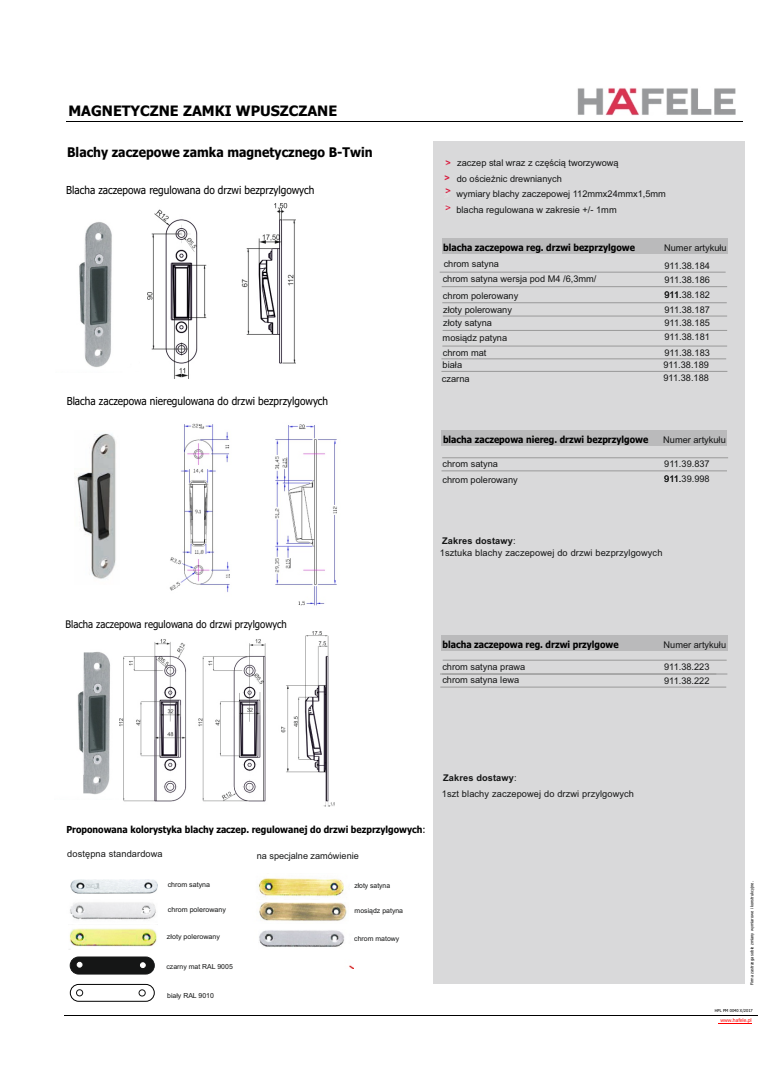
<style>
.page{position:relative;width:783px;height:1091px;background:#fff}
.page>*{position:absolute;margin:0;border:0;box-sizing:border-box;transform-origin:0 0}
.t1{font:700 14.38px "Tahoma";color:#000}
.t2{font:700 13.25px "Tahoma";color:#000;scale:.93 1}
.t3{font:11px "Tahoma";color:#000;scale:.91 1}
.t4{font:10.5px "Tahoma";color:#000;scale:.91 1}
.t5{font:700 9.75px "Tahoma";color:#000;scale:.91 1}
.t6{font:9.25px/13.9px "Arial";color:#151616}
.t7{font:700 9.25px "Arial";letter-spacing:.01em;color:#151616}
.t8{font:700 9.25px/14.6px "Arial";color:#d7193c}
.t9{font:9.12px "Arial";color:#151616}
.t10{font:7.12px "Arial";color:#151616}
.t11{font:7.12px "Arial";color:#151616;scale:.95 1}
.t12{font:6.88px "Arial";color:#151616}
.t13{font:5px "Tahoma";color:#f00}
.t14{font:4.12px "Tahoma";color:#000}
.s1{font-weight:400}
.s2{font-weight:700}
</style>
<div class="page">
<hr style="left:718px;top:1023px;width:33px;height:1px;background:#f00">
<hr style="left:66px;top:121px;width:676px;height:1px;background:#000">
<hr style="left:64px;top:1015px;width:692px;height:1px;background:#000">
<img style="left:577px;top:88px;width:158px;height:28px">
<div style="left:433px;top:141px;width:311px;height:843px;background:#d9d9da"></div>
<img style="left:70px;top:902px;width:86px;height:18px">
<img style="left:259px;top:902px;width:88px;height:19px">
<img style="left:259px;top:930px;width:94px;height:38px">
<img style="left:258px;top:878px;width:86px;height:19px">
<img style="left:79px;top:222px;width:33px;height:145px">
<img style="left:69px;top:928px;width:88px;height:19px">
<div style="left:442px;top:238px;width:285px;height:16px;background:#bababb"></div>
<div style="left:441px;top:430px;width:285px;height:16px;background:#bababb"></div>
<div style="left:441px;top:635px;width:286px;height:16px;background:#bababb"></div>
<hr style="left:442px;top:659px;width:284px;height:1px;background:#999">
<hr style="left:440px;top:673px;width:276px;height:1px;background:#999">
<hr style="left:439px;top:272px;width:286px;height:1px;background:#999">
<hr style="left:442px;top:457px;width:285px;height:1px;background:#999">
<hr style="left:441px;top:673px;width:286px;height:1px;background:#999">
<hr style="left:440px;top:686px;width:286px;height:1px;background:#999">
<hr style="left:441px;top:286px;width:285px;height:1px;background:#999">
<hr style="left:441px;top:470px;width:285px;height:1px;background:#999">
<hr style="left:442px;top:302px;width:284px;height:1px;background:#999">
<hr style="left:442px;top:316px;width:284px;height:1px;background:#999">
<hr style="left:442px;top:330px;width:284px;height:1px;background:#999">
<hr style="left:442px;top:346px;width:284px;height:1px;background:#999">
<hr style="left:441px;top:358px;width:284px;height:1px;background:#999">
<hr style="left:441px;top:371px;width:286px;height:1px;background:#999">
<div style="left:70px;top:956px;width:84px;height:18px;background:#151616;border:1px solid #151616;border-radius:9px"></div>
<div style="left:70px;top:984px;width:84px;height:17px;border:1px solid #000;border-radius:8px"></div>
<svg style="left:77px;top:961px;width:5px;height:6px"></svg>
<svg style="left:140px;top:962px;width:5px;height:5px"></svg>
<div style="left:76px;top:989px;width:7px;height:7px;background:#fff;border:1px solid #151616;border-radius:50%"></div>
<svg style="left:139px;top:989px;width:6px;height:7px"></svg>
<img style="left:77px;top:652px;width:33px;height:143px">
<img style="left:83px;top:774px;width:13px;height:19px">
<img style="left:83px;top:652px;width:14px;height:16px">
<img style="left:148px;top:204px;width:147px;height:174px">
<img style="left:119px;top:631px;width:216px;height:175px">
<img style="left:169px;top:423px;width:168px;height:183px">
<img style="left:74px;top:433px;width:42px;height:146px">
<img style="left:70px;top:879px;width:87px;height:15px">
<h1 class="t1" style="left:68px;top:105px;width:270px">MAGNETYCZNE ZAMKI WPUSZCZANE</h1>
<h2 class="t2" style="left:67px;top:147px;width:330px">Blachy zaczepowe zamka magnetycznego B-Twin</h2>
<p class="t3" style="left:66px;top:186px;width:274px">Blacha zaczepowa regulowana do drzwi bezprzylgowych</p>
<p class="t3" style="left:67px;top:396px;width:289px">Blacha zaczepowa nieregulowana do drzwi bezprzylgowych</p>
<p class="t4" style="left:66px;top:620px;width:244px">Blacha zaczepowa regulowana do drzwi przylgowych</p>
<p class="t6" style="left:457px;top:156px;width:163px">zaczep stal wraz z częścią tworzywową</p>
<p class="t6" style="left:456px;top:187px;width:211px;line-height:16px">wymiary blachy zaczepowej 112mmx24mmx1,5mm blacha regulowana w zakresie +/- 1mm</p>
<p class="t8" style="left:444px;top:156px;width:8px">&gt; &gt;</p>
<p class="t8" style="left:445px;top:183px;width:7px;line-height:16.5px">&gt; &gt;</p>
<p class="t6" style="left:456px;top:172px;width:107px">do ościeżnic drewnianych</p>
<p class="t5" style="left:443px;top:243px;width:212px">blacha zaczepowa reg. drzwi bezprzylgowe</p>
<p class="t6" style="left:663px;top:241px;width:64px">Numer artykułu</p>
<p class="t6" style="left:442px;top:257px;width:155px;line-height:15px">chrom satyna<br>chrom satyna wersja pod M4 /6,3mm/</p>
<p class="t6" style="left:664px;top:259px;width:47px">911.38.184</p>
<p class="t6" style="left:664px;top:273px;width:47px">911.38.186</p>
<p class="t6" style="left:442px;top:289px;width:77px">chrom polerowany</p>
<p class="t6" style="left:664px;top:288px;width:47px">91 38.182</p>
<p class="t6" style="left:673px;top:288px;width:9px">1.</p>
<p class="t6" style="left:443px;top:304px;width:70px;line-height:13.2px">złoty polerowany złoty satyna</p>
<p class="t6" style="left:442px;top:331px;width:66px;line-height:15.2px">mosiądz patyna chrom mat</p>
<p class="t6" style="left:441px;top:359px;width:29px">biała czarna</p>
<p class="t6" style="left:664px;top:304px;width:47px;line-height:12.9px">911.38.187<br>911.38.185</p>
<p class="t6" style="left:664px;top:330px;width:47px;line-height:15.6px">911.38.181<br>911.38.183</p>
<p class="t6" style="left:663px;top:358px;width:47px">911.38.189<br>911.38.188</p>
<p class="t5" style="left:443px;top:435px;width:227px">blacha zaczepowa niereg. drzwi bezprzylgowe</p>
<p class="t6" style="left:663px;top:433px;width:64px">Numer artykułu</p>
<p class="t6" style="left:442px;top:457px;width:57px">chrom satyna</p>
<p class="t6" style="left:664px;top:457px;width:47px">911.39.837</p>
<p class="t6" style="left:442px;top:473px;width:77px">chrom polerowany</p>
<p class="t6" style="left:664px;top:472px;width:47px">91 39.998</p>
<p class="t6" style="left:673px;top:472px;width:9px">1.</p>
<p class="t7" style="left:442px;top:536px;width:75px">Zakres dostawy<span class="s1">:</span></p>
<p class="t6" style="left:439px;top:547px;width:224px">1sztuka blachy zaczepowej do drzwi bezprzylgowych</p>
<p class="t5" style="left:442px;top:640px;width:195px">blacha zaczepowa reg. drzwi przylgowe</p>
<p class="t6" style="left:442px;top:660px;width:84px">chrom satyna prawa chrom satyna lewa</p>
<p class="t6" style="left:663px;top:638px;width:64px">Numer artykułu</p>
<p class="t6" style="left:663px;top:661px;width:47px">911.38.223<br>911.38.222</p>
<p class="t5" style="left:66px;top:825px;width:396px">Proponowana kolorystyka blachy zaczep. regulowanej do drzwi bezprzylgowych<span class="s1">:</span></p>
<p class="t6" style="left:67px;top:847px;width:97px">dostępna standardowa</p>
<p class="t9" style="left:257px;top:852px;width:103px">na specjalne zamówienie</p>
<p class="t10" style="left:168px;top:881px;width:44px">chrom satyna</p>
<p class="t10" style="left:168px;top:906px;width:60px">chrom polerowany</p>
<p class="t12" style="left:167px;top:934px;width:54px">złoty polerowany</p>
<p class="t12" style="left:354px;top:935px;width:47px">chrom matowy</p>
<p class="t11" style="left:354px;top:882px;width:39px">złoty satyna</p>
<p class="t12" style="left:354px;top:908px;width:50px">mosiądz patyna</p>
<p class="t12" style="left:166px;top:964px;width:68px">czarny mat RAL 9005</p>
<p class="t12" style="left:167px;top:992px;width:48px">biały RAL 9010</p>
<p class="t6" style="left:441px;top:771px;width:194px;line-height:15.1px"><span class="s2">Zakres dostawy</span>:<br>1szt blachy zaczepowej do drzwi przylgowych</p>
<p class="t14" style="left:749px;top:985px;width:106px;rotate:-90deg">Firma zastrzega sobie zmiany wymiarowe i konstrukcyjne.</p>
<p class="t14" style="left:714px;top:1008px;width:39px">HPL PM 0040 X/2017</p>
<p class="t13" style="left:720px;top:1018px;width:33px">www.hafele.pl</p>
</div>
